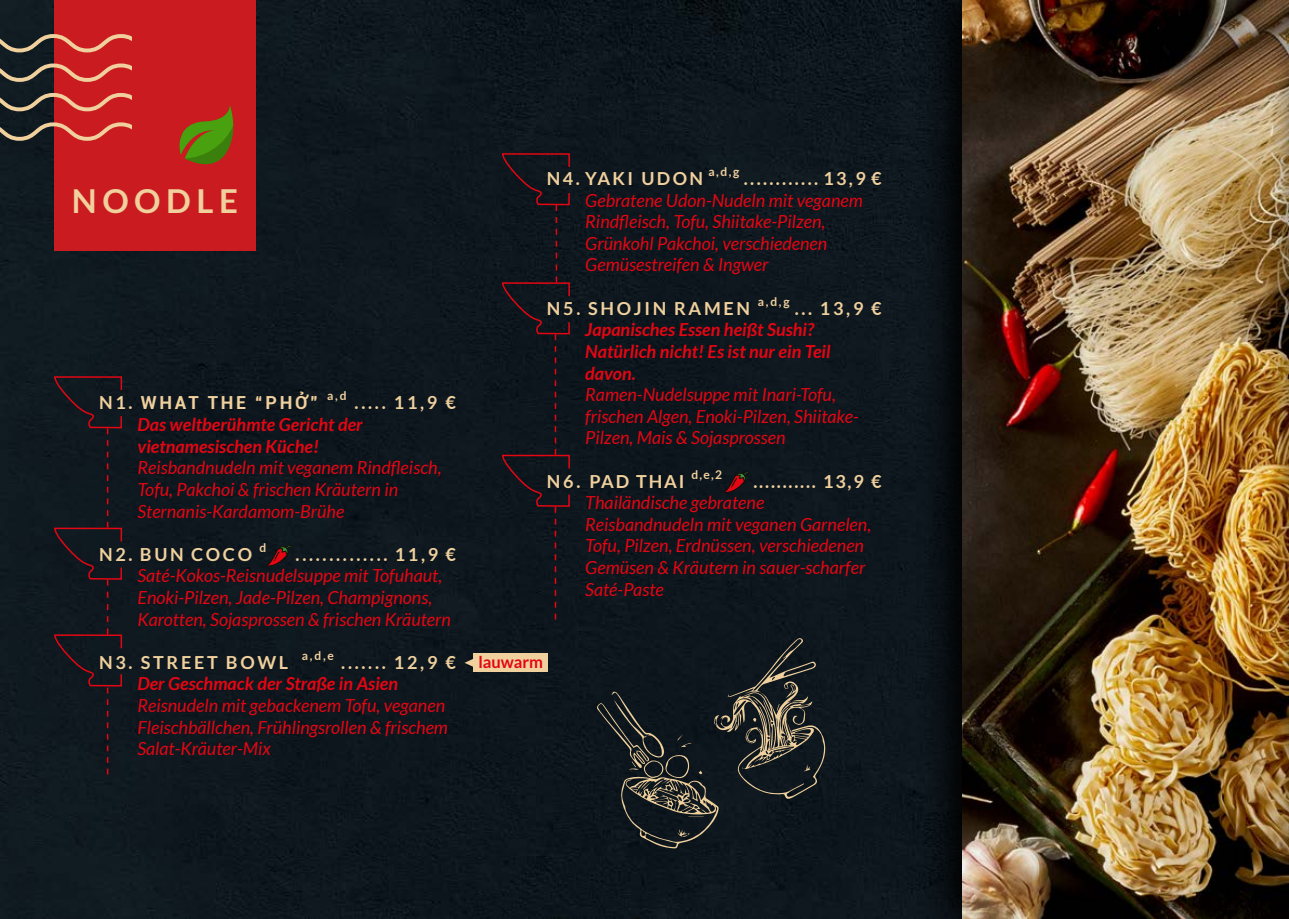
<style>
.page{position:relative;width:1289px;height:919px;background:#fff}
.page>*{position:absolute;margin:0;border:0;box-sizing:border-box;transform-origin:0 0}
.t1{font:700 33px "Lato";letter-spacing:.17em;color:#f0d09d}
.t2{font:italic 18px/21.6px "Lato";color:#e30613}
.t3{font:italic 700 18px/21.6px "Lato";color:#e30613}
.t4{font:700 18px "Lato";letter-spacing:.15em;color:#f0d09d}
.t5{font:700 18px "Roboto";letter-spacing:.15em;color:#f0d09d}
.t6{font:700 18px "Lato";letter-spacing:.13em;color:#f0d09d}
.t7{font:700 18px "Lato";letter-spacing:.1em;color:#f0d09d}
.t8{font:700 16.5px "Lato";color:#e30613}
.t9{font:700 12px "Lato";color:#f0d09d}
.s1{font-family:"Lato"}
</style>
<div class="page">
<div style="left:0;top:0;width:916px;height:918px;background:#0e181f"></div>
<div style="left:916px;top:0;width:372px;height:918px;background:linear-gradient(to bottom,#0a1015,#090f14)"></div>
<img style="left:962px;top:0;width:306px;height:918px">
<div style="left:54px;top:0;width:202px;height:251px;background:#ca1c20"></div>
<div style="left:501px;top:152px;width:69px;height:467px;background:#0d161d"></div>
<svg style="left:723px;top:471px;width:26px;height:22px"></svg>
<svg style="left:0;top:32px;width:131px;height:111px"></svg>
<svg style="left:179px;top:106px;width:55px;height:59px"></svg>
<svg style="left:596px;top:637px;width:231px;height:211px;background:#1f2527"></svg>
<div style="left:53px;top:375px;width:70px;height:399px;background:#101920"></div>
<svg style="left:266px;top:545px;width:26px;height:21px"></svg>
<div style="left:473px;top:653px;width:75px;height:19px;background:#f0d09d"></div>
<svg style="left:464px;top:658px;width:9px;height:9px"></svg>
<img style="left:1268px;top:0;width:20px;height:918px">
<h1 class="t1" style="left:72px;top:182px;width:167px">NOODLE</h1>
<p class="t5" style="left:99px;top:390px;width:220px"><span class="s1">N1.</span> WHAT THE “PHỞ”</p>
<p class="t9" style="left:327px;top:389px;width:21px">a,d</p>
<p class="t4" style="left:354px;top:392px;width:103px">..... 11,9 €</p>
<p class="t3" style="left:137px;top:414px;width:227px">Das weltberühmte Gericht der vietnamesischen Küche!</p>
<p class="t2" style="left:137px;top:457px;width:305px">Reisbandnudeln mit veganem Rindfleisch,<br>Tofu, Pakchoi &amp; frischen Kräutern in<br>Sternanis-Kardamom-Brühe</p>
<p class="t4" style="left:99px;top:544px;width:154px">N2. BUN COCO</p>
<p class="t9" style="left:259px;top:540px;width:8px">d</p>
<p class="t4" style="left:295px;top:544px;width:162px">.............. 11,9 €</p>
<p class="t2" style="left:137px;top:565px;width:315px">Saté-Kokos-Reisnudelsuppe mit Tofuhaut,<br>Enoki-Pilzen, Jade-Pilzen, Champignons,<br>Karotten, Sojasprossen &amp; frischen Kräutern</p>
<p class="t4" style="left:99px;top:652px;width:191px">N3. STREET BOWL</p>
<p class="t9" style="left:302px;top:648px;width:34px">a,d,e</p>
<p class="t4" style="left:341px;top:652px;width:116px">....... 12,9 €</p>
<p class="t3" style="left:137px;top:673px;width:262px">Der Geschmack der Straße in Asien</p>
<p class="t2" style="left:137px;top:695px;width:312px">Reisnudeln mit gebackenem Tofu, veganen<br>Fleischbällchen, Frühlingsrollen &amp; frischem<br>Salat-Kräuter-Mix</p>
<p class="t6" style="left:547px;top:168px;width:158px">N4. YAKI UDON</p>
<p class="t9" style="left:708px;top:165px;width:32px">a,d,g</p>
<p class="t4" style="left:744px;top:168px;width:139px">............ 13,9 €</p>
<p class="t2" style="left:585px;top:190px;width:279px">Gebratene Udon-Nudeln mit veganem Rindfleisch, Tofu, Shiitake-Pilzen, Grünkohl Pakchoi, verschiedenen Gemüsestreifen &amp; Ingwer</p>
<p class="t4" style="left:547px;top:298px;width:205px">N5. SHOJIN RAMEN</p>
<p class="t9" style="left:757px;top:294px;width:33px">a,d,g</p>
<p class="t4" style="left:794px;top:298px;width:88px">... 13,9 €</p>
<p class="t3" style="left:585px;top:319px;width:247px">Japanisches Essen heißt Sushi?<br>Natürlich nicht! Es ist nur ein Teil davon.</p>
<p class="t2" style="left:585px;top:384px;width:275px">Ramen-Nudelsuppe mit Inari-Tofu, frischen Algen, Enoki-Pilzen, Shiitake-<br>Pilzen, Mais &amp; Sojasprossen</p>
<p class="t7" style="left:547px;top:470px;width:139px">N6. PAD THAI</p>
<p class="t9" style="left:691px;top:467px;width:32px">d,e,2</p>
<p class="t4" style="left:753px;top:470px;width:130px">........... 13,9 €</p>
<p class="t2" style="left:585px;top:492px;width:287px">Thailändische gebratene<br>Reisbandnudeln mit veganen Garnelen,<br>Tofu, Pilzen, Erdnüssen, verschiedenen<br>Gemüsen &amp; Kräutern in sauer-scharfer<br>Saté-Paste</p>
<p class="t8" style="left:478px;top:652px;width:66px">lauwarm</p>
</div>
